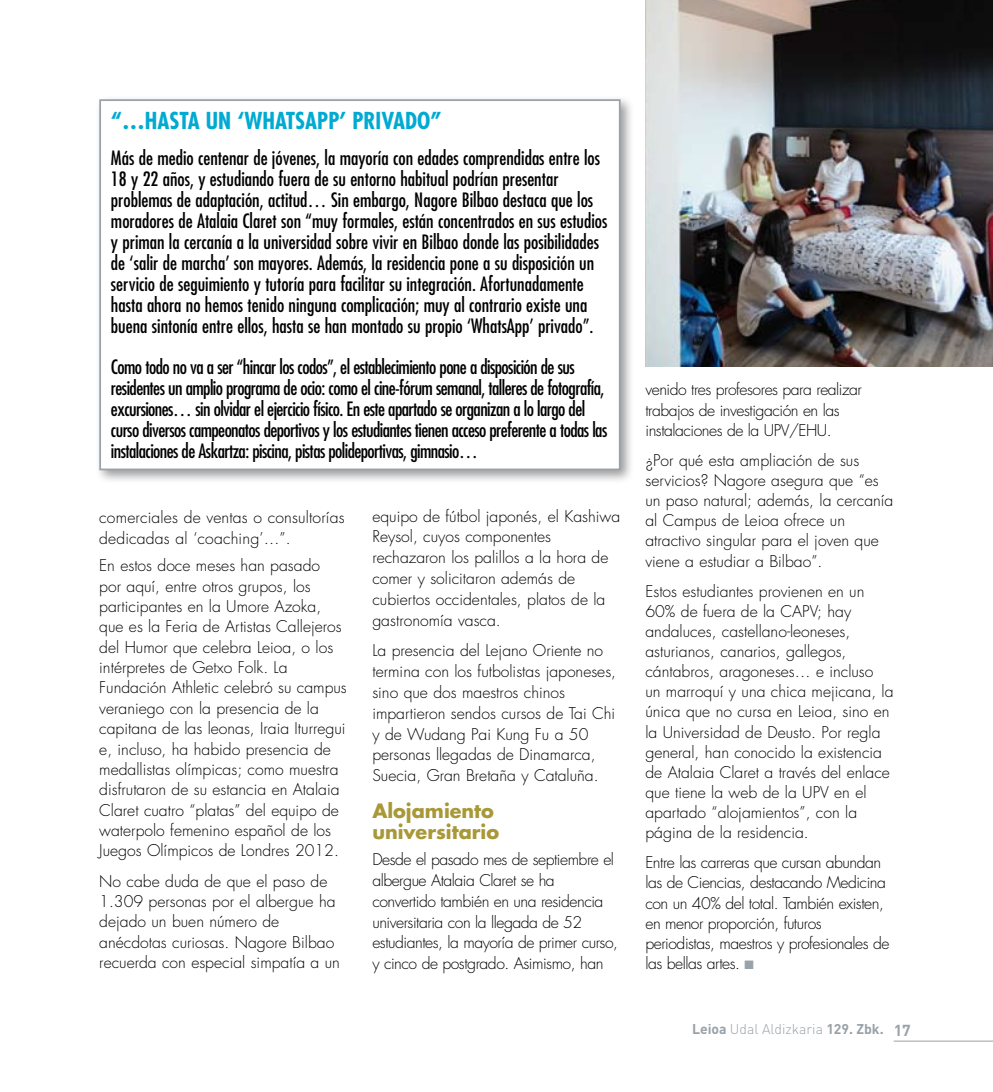
<style>
.page{position:relative;width:993px;height:1092px;background:#fff}
.page>*{position:absolute;margin:0;border:0;box-sizing:border-box;transform-origin:0 0}
.t1{font:700 condensed 22.75px "Futura";color:#00aad2}
.t2{font:condensed 19.25px/21px "Futura";color:#000}
.t3{font:condensed 19.25px/21px "Futura";letter-spacing:-.03em;color:#000}
.t4{font:700 19.25px/21.7px "Futura";color:#a89837}
.t5{font:300 15.75px/20.3px "Futura";color:#000}
.t6{font:300 15.75px/20.1px "Futura";letter-spacing:-.03em;color:#000}
.t7{font:300 14px "DIN";color:#99a2a8}
.s1{color:#99a2a8}
.s2{font-weight:700}
.s3{font-weight:700;font-size:15.75px}
</style>
<div class="page">
<hr style="left:893px;top:1040px;width:99px;height:1px;background:#99a2a8">
<div style="left:95px;top:95px;width:539px;height:390px;background:#000;opacity:.4"></div>
<div style="left:100px;top:100px;width:519px;height:369px;background:#fff"></div>
<div style="left:99px;top:99px;width:521px;height:371px;border:2px solid #99a2a8"></div>
<img style="left:645px;top:0;width:347px;height:366px">
<h1 class="t1" style="left:111px;top:107px;width:332px">“…HASTA UN ‘WHATSAPP’ PRIVADO”</h1>
<p class="t2" style="left:111px;top:147px;width:498px">Más de medio centenar de jóvenes, la mayoría con edades comprendidas entre los 18 y 22 años, y estudiando fuera de su entorno habitual podrían presentar problemas de adaptación, actitud… Sin embargo, Nagore Bilbao destaca que los moradores de Atalaia Claret son “muy formales, están concentrados en sus estudios y priman la cercanía a la universidad sobre vivir en Bilbao donde las posibilidades de ‘salir de marcha’ son mayores. Además, la residencia pone a su disposición un servicio de seguimiento y tutoría para facilitar su integración. Afortunadamente hasta ahora no hemos tenido ninguna complicación; muy al contrario existe una buena sintonía entre ellos, hasta se han montado su propio ‘WhatsApp’ privado”.</p>
<p class="t3" style="left:111px;top:356px;width:497px">Como todo no va a ser “hincar los codos”, el establecimiento pone a disposición de sus residentes un amplio programa de ocio: como el cine-fórum semanal, talleres de fotografía, excursiones… sin olvidar el ejercicio físico. En este apartado se organizan a lo largo del curso diversos campeonatos deportivos y los estudiantes tienen acceso preferente a todas las instalaciones de Askartza: piscina, pistas polideportivas, gimnasio…</p>
<p class="t5" style="left:99px;top:508px;width:247px">comerciales de ventas o consultorías dedicadas al ‘coaching’…”.</p>
<p class="t5" style="left:99px;top:556px;width:249px">En estos doce meses han pasado<br>por aquí, entre otros grupos, los participantes en la Umore Azoka, que es la Feria de Artistas Callejeros del Humor que celebra Leioa, o los intérpretes de Getxo Folk. La Fundación Athletic celebró su campus veraniego con la presencia de la capitana de las leonas, Iraia Iturregui e, incluso, ha habido presencia de medallistas olímpicas; como muestra disfrutaron de su estancia en Atalaia Claret cuatro “platas” del equipo de waterpolo femenino español de los Juegos Olímpicos de Londres 2012.</p>
<p class="t5" style="left:99px;top:871px;width:242px">No cabe duda de que el paso de<br>1.309 personas por el albergue ha dejado un buen número de anécdotas curiosas. Nagore Bilbao recuerda con especial simpatía a un</p>
<p class="t5" style="left:372px;top:506px;width:249px;line-height:20.8px">equipo de fútbol japonés, el Kashiwa<br>Reysol, cuyos componentes rechazaron los palillos a la hora de comer y solicitaron además de cubiertos occidentales, platos de la gastronomía vasca.</p>
<p class="t5" style="left:372px;top:640px;width:245px;line-height:20.8px">La presencia del Lejano Oriente no termina con los futbolistas japoneses, sino que dos maestros chinos impartieron sendos cursos de Tai Chi y de Wudang Pai Kung Fu a 50 personas llegadas de Dinamarca,<br>Suecia, Gran Bretaña y Cataluña.</p>
<p class="t4" style="left:372px;top:799px;width:128px">Alojamiento universitario</p>
<p class="t6" style="left:372px;top:849px;width:247px;line-height:20.8px">Desde el pasado mes de septiembre el albergue Atalaia Claret se ha convertido también en una residencia universitaria con la llegada de 52 estudiantes, la mayoría de primer curso, y cinco de postgrado. Asimismo, han</p>
<p class="t6" style="left:645px;top:380px;width:218px">venido tres profesores para realizar trabajos de investigación en las instalaciones de la UPV/EHU.</p>
<p class="t5" style="left:645px;top:450px;width:249px">¿Por qué esta ampliación de sus servicios? Nagore asegura que “es un paso natural; además, la cercanía al Campus de Leioa ofrece un atractivo singular para el joven que viene a estudiar a Bilbao”.</p>
<p class="t5" style="left:645px;top:581px;width:249px">Estos estudiantes provienen en un<br>60% de fuera de la CAPV; hay andaluces, castellano-leoneses, asturianos, canarios, gallegos, cántabros, aragoneses… e incluso<br>un marroquí y una chica mejicana, la única que no cursa en Leioa, sino en la Universidad de Deusto. Por regla general, han conocido la existencia de Atalaia Claret a través del enlace que tiene la web de la UPV en el apartado “alojamientos”, con la página de la residencia.</p>
<p class="t6" style="left:645px;top:852px;width:245px">Entre las carreras que cursan abundan las de Ciencias, destacando Medicina con un 40% del total. También existen, en menor proporción, futuros periodistas, maestros y profesionales de las bellas artes. <span class="s1">■</span></p>
<p class="t7" style="left:691px;top:1020px;width:220px"><span class="s2">Leioa</span> Udal Aldizkaria <span class="s2">129. Zbk.</span> <span class="s3">17</span></p>
</div>
